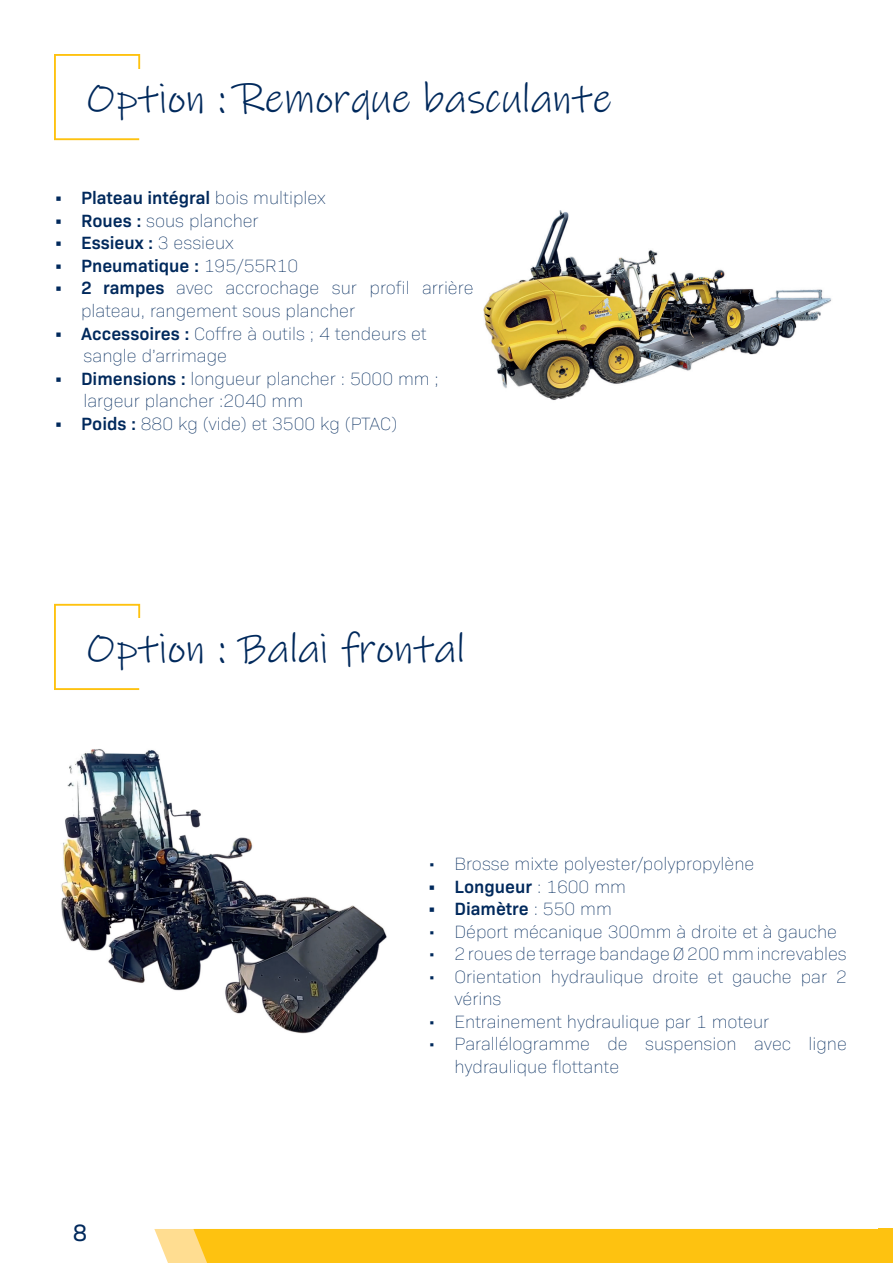
<style>
.page{position:relative;width:893px;height:1263px;background:#fff}
.page>*{position:absolute;margin:0;border:0;box-sizing:border-box;transform-origin:0 0}
.t1{font:42px "Ink Free";color:#00295c}
.t2{font:24px "Bio Sans";color:#00295c}
.t3{font:200 18px/22.5px "Bio Sans";color:#00295c}
.t4{font:600 18px "Bio Sans";color:#00295c}
.s1{font-weight:200}
.s2{font-weight:600}
</style>
<div class="page">
<div style="left:154px;top:1229px;width:739px;height:34px;background:#fec210"></div>
<svg style="left:54px;top:603px;width:87px;height:87px"></svg>
<div style="left:83px;top:619px;width:756px;height:58px;background:#fff"></div>
<img style="left:61px;top:749px;width:326px;height:285px">
<svg style="left:54px;top:54px;width:87px;height:87px"></svg>
<div style="left:83px;top:69px;width:756px;height:58px;background:#fff"></div>
<img style="left:483px;top:210px;width:349px;height:190px">
<h1 class="t1" style="left:86px;top:71px;width:528px">Option : Remorque basculante</h1>
<p class="t4" style="left:54px;top:185px;width:273px">• Plateau intégral <span class="s1">bois multiplex</span></p>
<p class="t3" style="left:54px;top:208px;width:206px"><span class="s2">• Roues :</span> sous plancher</p>
<p class="t4" style="left:54px;top:230px;width:181px">• Essieux : <span class="s1">3 essieux</span></p>
<p class="t4" style="left:54px;top:252px;width:246px">• Pneumatique : <span class="s1">195/55R10</span></p>
<p class="t3" style="left:81px;top:276px;width:394px;text-indent:-27px"><span class="s2">• 2 rampes</span> avec accrochage sur profil arrière plateau, rangement sous plancher</p>
<p class="t3" style="left:84px;top:321px;width:345px;text-indent:-30px"><span class="s2">• Accessoires :</span> Coffre à outils ; 4 tendeurs et sangle d’arrimage</p>
<p class="t3" style="left:84px;top:366px;width:357px;text-indent:-30px"><span class="s2">• Dimensions :</span> longueur plancher : 5000 mm ; largeur plancher :2040 mm</p>
<p class="t3" style="left:54px;top:411px;width:345px"><span class="s2">• Poids :</span> 880 kg (vide) et 3500 kg (PTAC)</p>
<h1 class="t1" style="left:86px;top:621px;width:380px">Option : Balai frontal</h1>
<h2 class="t2" style="left:73px;top:1215px;width:16px">8</h2>
<p class="t3" style="left:427px;top:852px;width:328px">• Brosse mixte polyester/polypropylène</p>
<p class="t4" style="left:427px;top:873px;width:200px">• Longueur <span class="s1">: 1600 mm</span></p>
<p class="t4" style="left:427px;top:895px;width:186px">• Diamètre <span class="s1">: 550 mm</span></p>
<p class="t3" style="left:427px;top:919px;width:411px">• Déport mécanique 300mm à droite et à gauche</p>
<p class="t3" style="left:427px;top:942px;width:421px">• 2 roues de terrage bandage Ø 200 mm increvables</p>
<p class="t3" style="left:454px;top:964px;width:394px;text-indent:-27px">• Orientation hydraulique droite et gauche par 2 vérins</p>
<p class="t3" style="left:427px;top:1009px;width:343px">• Entrainement hydraulique par 1 moteur</p>
<p class="t3" style="left:454px;top:1032px;width:394px;text-indent:-27px">• Parallélogramme de suspension avec ligne hydraulique flottante</p>
</div>
